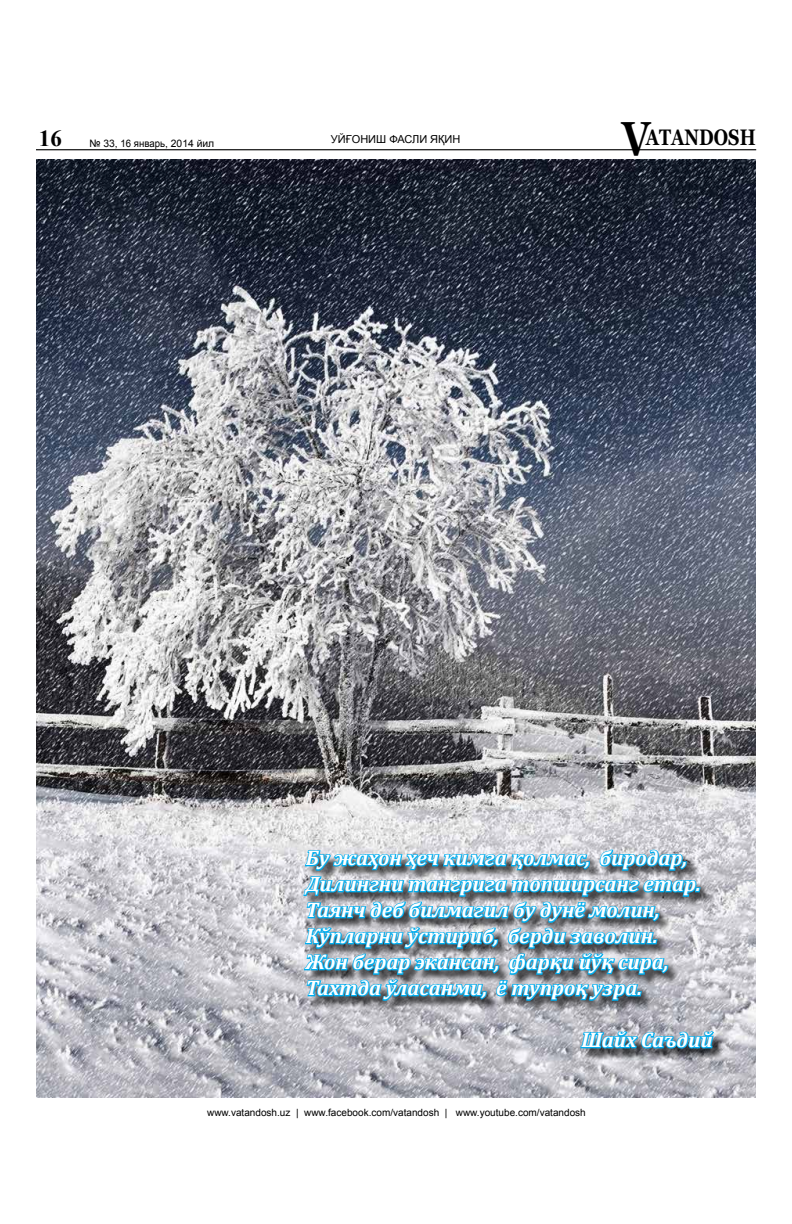
<style>
.page{position:relative;width:792px;height:1224px;background:#fff}
.page>*{position:absolute;margin:0;border:0;box-sizing:border-box;transform-origin:0 0}
.t1{font:700 23px "Times New Roman";color:#000}
.t2{font:700 22.5px "Georgia";color:#000;scale:.78 1}
.t3{font:italic 700 21px/26px "Cambria";color:#fff}
.t4{font:11px "Arial";color:#000}
.t5{font:10.3px "Arial";color:#000}
.t6{font:10px "Arial";color:#000}
.s1{font-size:47.8px}
</style>
<div class="page">
<hr style="left:36px;top:149px;width:720px;height:1px;background:#000">
<img style="left:36px;top:160px;width:720px;height:938px">
<div style="left:305px;top:852px;width:421px;height:209px;background:#000;opacity:.75"></div>
<svg style="left:302px;top:840px;width:400px;height:171px;background:#71a5bb"></svg>
<svg style="left:579px;top:1022px;width:136px;height:28px;background:#69a6c1"></svg>
<p class="t1" style="left:39px;top:122px;width:24px">16</p>
<p class="t5" style="left:89px;top:136px;width:126px">№ 33, 16 январь, 2014 йил</p>
<p class="t4" style="left:331px;top:132px;width:131px">УЙҒОНИШ ФАСЛИ ЯҚИН</p>
<p class="t2" style="left:622px;top:123px;width:173px"><span class="s1">V</span>ATANDOSH</p>
<p class="t3" style="left:306px;top:845px;width:396px">Бу жаҳон ҳеч кимга қолмас, биродар, Дилингни тангрига топширсанг етар.<br>Таянч деб билмагил бу дунё молин, Кўпларни ўстириб, берди заволин.<br>Жон берар экансан, фарқи йўқ сира, Тахтда ўласанми, ё тупроқ узра.</p>
<p class="t3" style="left:581px;top:1027px;width:133px">Шайх Саъдий</p>
<p class="t6" style="left:207px;top:1105px;width:380px">www.vatandosh.uz | www.facebook.com/vatandosh | www.youtube.com/vatandosh</p>
</div>
